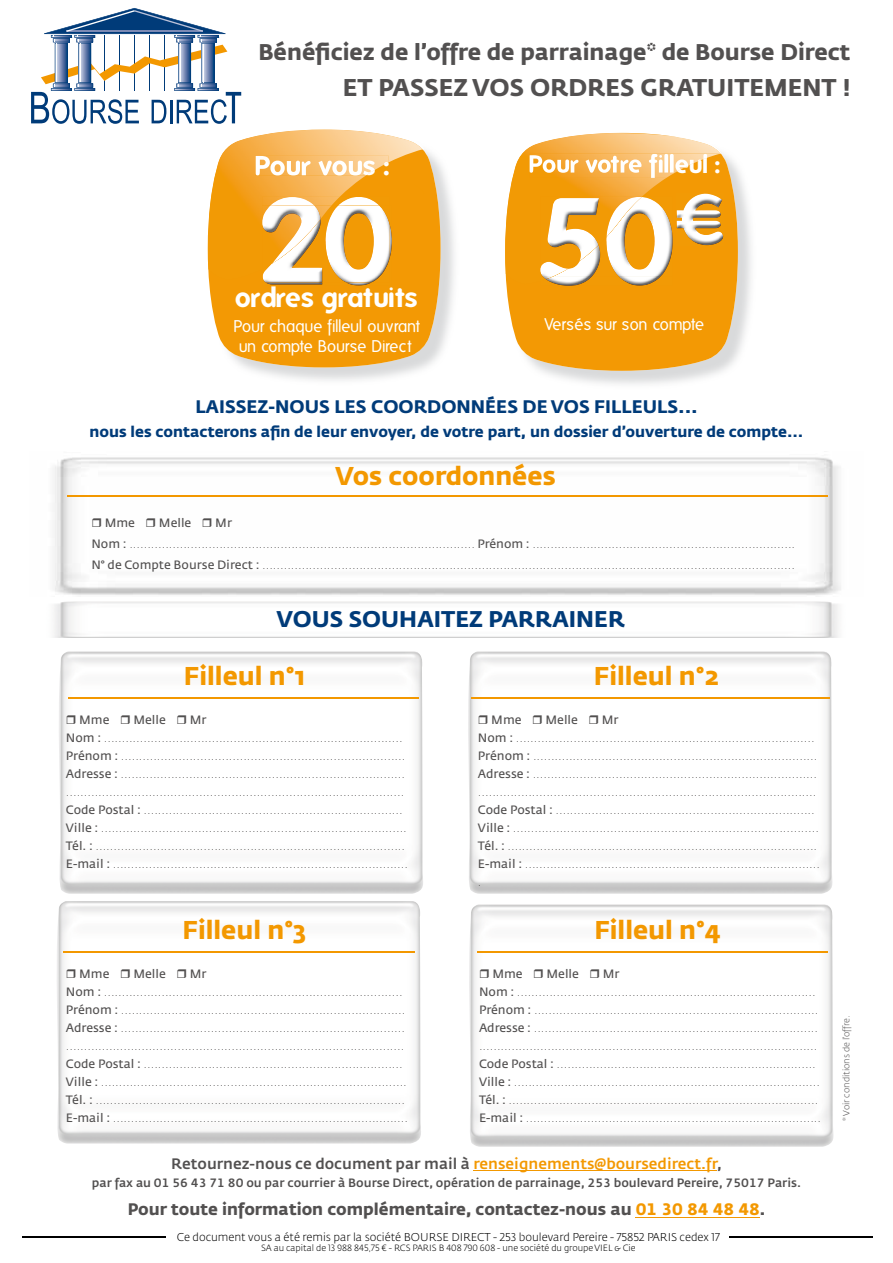
<style>
.page{position:relative;width:893px;height:1263px;background:#fff}
.page>*{position:absolute;margin:0;border:0;box-sizing:border-box;transform-origin:0 0}
.t1{font:700 27px "Folks";color:#fff}
.t2{font:700 25.5px "Fedra Sans";color:#f39800}
.t3{font:700 24px "Fedra Sans";color:#525050}
.t4{font:700 22.5px "Fedra Sans";color:#525050}
.t5{font:700 22.5px "Fedra Sans";color:#003b79}
.t6{font:700 18px "Fedra Sans";color:#003b79}
.t7{font:16.5px "Fedra Sans Bold TF";color:#525050}
.t8{font:16.5px/19.8px "Folks";letter-spacing:-.005em;color:#fff;text-align:center}
.t9{font:700 15px "Fedra Sans";color:#003b79}
.t10{font:15px "Fedra Sans Medium TF";color:#525050}
.t11{font:300 12px/18px "Fedra Sans";color:#525050}
.t12{font:12px "Fedra Sans Medium TF";color:#525050}
.t13{font:12px "Fedra Sans";color:#525050}
.t14{font:300 11.25px "Fedra Sans";color:#000}
.t15{font:300 9px "Fedra Sans";color:#000}
.t16{font:300 9px "Fedra Sans";color:#525050}
.s1{font-weight:400}
.s2{color:#f39800}
.s3{font-family:"Fedra Sans Light SC";font-weight:400}
</style>
<div class="page">
<hr style="left:22px;top:1236px;width:144px;height:1px;background:#000">
<hr style="left:729px;top:1236px;width:144px;height:1px;background:#000">
<img style="left:53px;top:602px;width:786px;height:35px">
<img style="left:54px;top:457px;width:787px;height:138px">
<img style="left:59px;top:651px;width:364px;height:243px">
<img style="left:468px;top:651px;width:365px;height:243px">
<img style="left:469px;top:904px;width:365px;height:243px">
<img style="left:57px;top:901px;width:364px;height:242px">
<svg style="left:208px;top:147px;width:233px;height:220px;background:#f2a320"></svg>
<svg style="left:506px;top:150px;width:232px;height:221px;background:#f1a424"></svg>
<hr style="left:473px;top:1170px;width:244px;height:1px;background:#f39800">
<hr style="left:636px;top:1217px;width:124px;height:1px;background:#f39800">
<hr style="left:68px;top:697px;width:350px;height:2px;background:#f39800">
<hr style="left:67px;top:495px;width:761px;height:2px;background:#f39800">
<hr style="left:63px;top:951px;width:352px;height:1px;background:#f39800">
<hr style="left:472px;top:697px;width:358px;height:2px;background:#f39800">
<hr style="left:477px;top:951px;width:350px;height:1px;background:#f39800">
<svg style="left:31px;top:8px;width:210px;height:116px"></svg>
<svg style="left:390px;top:197px;width:2px;height:8px"></svg>
<img style="left:378px;top:197px;width:12px;height:8px">
<img style="left:262px;top:205px;width:130px;height:81px">
<img style="left:262px;top:205px;width:128px;height:77px">
<img style="left:540px;top:284px;width:133px;height:2px">
<img style="left:721px;top:196px;width:2px;height:49px">
<svg style="left:412px;top:183px;width:12px;height:11px"></svg>
<img style="left:207px;top:129px;width:171px;height:140px">
<img style="left:324px;top:132px;width:100px;height:17px">
<img style="left:208px;top:130px;width:116px;height:147px">
<img style="left:262px;top:197px;width:78px;height:8px">
<img style="left:262px;top:205px;width:70px;height:64px">
<img style="left:256px;top:156px;width:133px;height:20px">
<img style="left:505px;top:133px;width:216px;height:151px">
<img style="left:540px;top:276px;width:14px;height:5px">
<img style="left:540px;top:197px;width:84px;height:79px">
<img style="left:529px;top:154px;width:190px;height:24px">
<svg style="left:650px;top:134px;width:30px;height:3px"></svg>
<img style="left:665px;top:135px;width:56px;height:19px">
<svg style="left:67px;top:715px;width:9px;height:9px"></svg>
<svg style="left:121px;top:715px;width:9px;height:9px"></svg>
<svg style="left:177px;top:715px;width:9px;height:9px"></svg>
<svg style="left:92px;top:518px;width:9px;height:9px"></svg>
<svg style="left:147px;top:518px;width:8px;height:9px"></svg>
<svg style="left:203px;top:518px;width:9px;height:9px"></svg>
<svg style="left:67px;top:969px;width:9px;height:9px"></svg>
<svg style="left:121px;top:969px;width:9px;height:9px"></svg>
<svg style="left:177px;top:969px;width:9px;height:9px"></svg>
<svg style="left:479px;top:715px;width:9px;height:9px"></svg>
<svg style="left:533px;top:715px;width:9px;height:9px"></svg>
<svg style="left:589px;top:715px;width:9px;height:9px"></svg>
<svg style="left:480px;top:969px;width:9px;height:9px"></svg>
<svg style="left:534px;top:969px;width:9px;height:9px"></svg>
<svg style="left:591px;top:969px;width:8px;height:9px"></svg>
<h3 class="t4" style="left:258px;top:38px;width:593px">Bénéficiez de l’offre de parrainage* de Bourse Direct</h3>
<h3 class="t3" style="left:343px;top:73px;width:509px">ET PASSEZ VOS ORDRES GRATUITEMENT !</h3>
<h1 class="t1" style="left:235px;top:282px;width:184px">ordres gratuits</h1>
<h3 class="t8" style="left:233px;top:316px;width:188px">Pour chaque filleul ouvrant un compte Bourse Direct</h3>
<h3 class="t8" style="left:544px;top:315px;width:161px">Versés sur son compte</h3>
<h3 class="t6" style="left:195px;top:396px;width:504px">LAISSEZ-NOUS LES COORDONNÉES DE VOS FILLEULS...</h3>
<p class="t9" style="left:90px;top:423px;width:715px">nous les contacterons afin de leur envoyer, de votre part, un dossier d’ouverture de compte...</p>
<h2 class="t2" style="left:335px;top:461px;width:222px">Vos coordonnées</h2>
<p class="t13" style="left:105px;top:516px;width:32px">Mme</p>
<p class="t13" style="left:159px;top:516px;width:34px">Melle</p>
<p class="t11" style="left:91px;top:512px;width:705px;line-height:21px;text-indent:124px"><span class="s1">Mr<br>Nom :</span> ................................................................................................ <span class="s1">Prénom :</span> .........................................................................<br><span class="s1">N° de Compte Bourse Direct :</span> ....................................................................................................................................................</p>
<h3 class="t5" style="left:277px;top:606px;width:350px">VOUS SOUHAITEZ PARRAINER</h3>
<h2 class="t2" style="left:184px;top:661px;width:123px">Filleul n°1</h2>
<h2 class="t2" style="left:594px;top:661px;width:127px">Filleul n°2</h2>
<p class="t13" style="left:79px;top:713px;width:32px">Mme</p>
<p class="t13" style="left:133px;top:713px;width:34px">Melle</p>
<p class="t11" style="left:66px;top:711px;width:344px;text-indent:124px"><span class="s1">Mr<br>Nom :</span> ...................................................................................<br><span class="s1">Prénom :</span> ...............................................................................<br><span class="s1">Adresse :</span> ............................................................................... ..............................................................................................<br><span class="s1">Code Postal :</span> ........................................................................<br><span class="s1">Ville :</span> .....................................................................................<br><span class="s1">Tél. :</span> ......................................................................................<br><span class="s1">E-mail :</span> ..................................................................................</p>
<h2 class="t2" style="left:183px;top:914px;width:125px">Filleul n°3</h2>
<p class="t13" style="left:79px;top:967px;width:32px">Mme</p>
<p class="t13" style="left:133px;top:967px;width:34px">Melle</p>
<p class="t11" style="left:66px;top:965px;width:344px;text-indent:124px"><span class="s1">Mr<br>Nom :</span> ...................................................................................<br><span class="s1">Prénom :</span> ...............................................................................<br><span class="s1">Adresse :</span> ............................................................................... ..............................................................................................<br><span class="s1">Code Postal :</span> ........................................................................<br><span class="s1">Ville :</span> .....................................................................................<br><span class="s1">Tél. :</span> ......................................................................................<br><span class="s1">E-mail :</span> ..................................................................................</p>
<p class="t13" style="left:491px;top:713px;width:32px">Mme</p>
<p class="t13" style="left:545px;top:713px;width:34px">Melle</p>
<p class="t11" style="left:478px;top:711px;width:344px;text-indent:124px"><span class="s1">Mr<br>Nom :</span> ...................................................................................<br><span class="s1">Prénom :</span> ...............................................................................<br><span class="s1">Adresse :</span> ............................................................................... ..............................................................................................<br><span class="s1">Code Postal :</span> ........................................................................<br><span class="s1">Ville :</span> .....................................................................................<br><span class="s1">Tél. :</span> ......................................................................................<br><span class="s1">E-mail :</span> .................................................................................. .</p>
<h2 class="t2" style="left:594px;top:914px;width:128px">Filleul n°4</h2>
<p class="t13" style="left:492px;top:967px;width:32px">Mme</p>
<p class="t13" style="left:547px;top:967px;width:34px">Melle</p>
<p class="t11" style="left:479px;top:965px;width:344px;text-indent:124px"><span class="s1">Mr<br>Nom :</span> ...................................................................................<br><span class="s1">Prénom :</span> ...............................................................................<br><span class="s1">Adresse :</span> ............................................................................... ..............................................................................................<br><span class="s1">Code Postal :</span> ........................................................................<br><span class="s1">Ville :</span> .....................................................................................<br><span class="s1">Tél. :</span> ......................................................................................<br><span class="s1">E-mail :</span> ..................................................................................</p>
<p class="t10" style="left:171px;top:1155px;width:552px">Retournez-nous ce document par mail à <span class="s2">renseignements@boursedirect.fr</span>,</p>
<p class="t12" style="left:92px;top:1175px;width:711px">par fax au 01 56 43 71 80 ou par courrier à Bourse Direct, opération de parrainage, 253 boulevard Pereire, 75017 Paris.</p>
<h3 class="t7" style="left:128px;top:1199px;width:639px">Pour toute information complémentaire, contactez-nous au <span class="s2">01 30 84 48 48</span>.</h3>
<p class="t14" style="left:177px;top:1231px;width:544px">Ce document vous a été remis par la société BOURSE DIRECT - <span class="s3">253</span> boulevard Pereire - <span class="s3">75852</span> PARIS cedex <span class="s3">17</span></p>
<p class="t15" style="left:261px;top:1243px;width:376px">SA au capital de <span class="s3">13 988 845,75 €</span> - RCS PARIS B <span class="s3">408 790 608</span> - une société du groupe VIEL &amp; Cie</p>
<p class="t16" style="left:842px;top:1120px;width:107px;rotate:-90deg">* Voir conditions de l’offre.</p>
</div>
